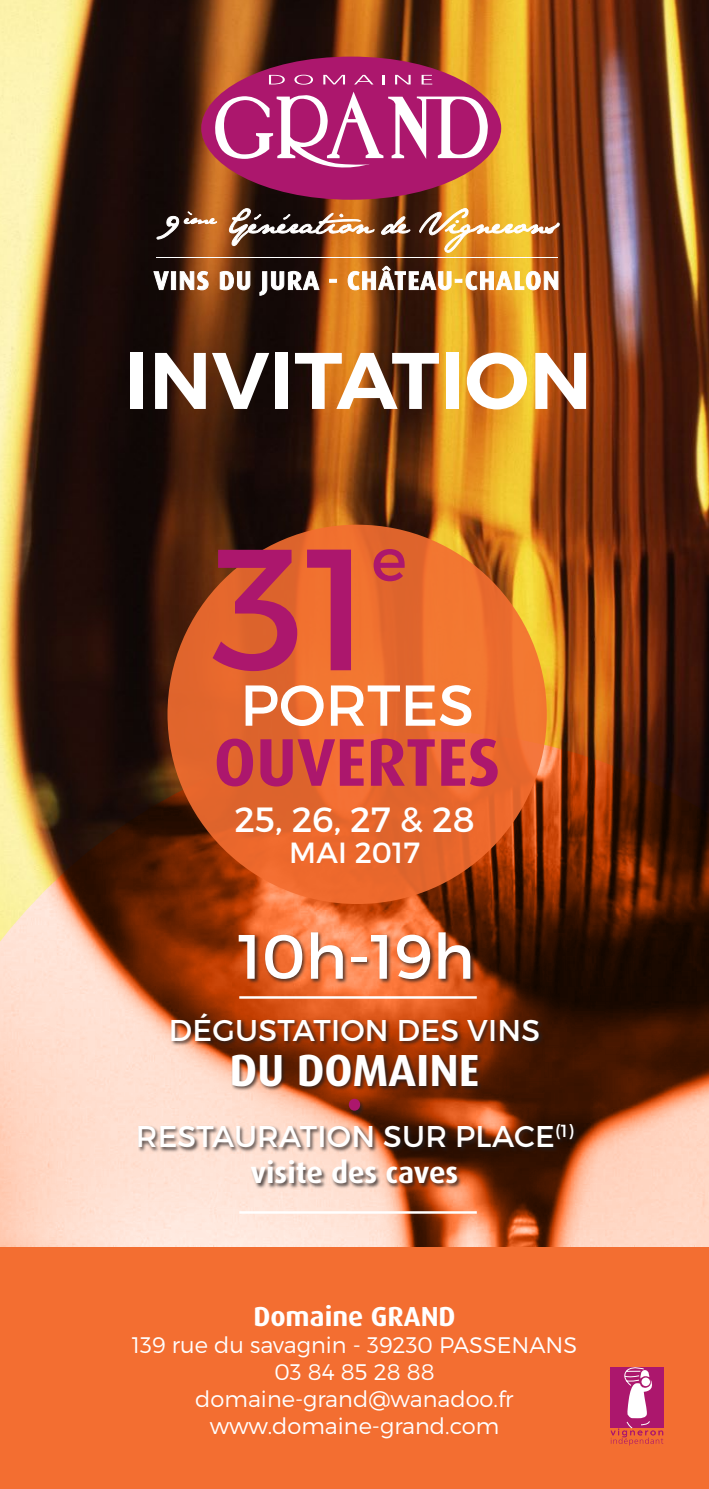
<style>
.page{position:relative;width:709px;height:1489px;background:#fff}
.page>*{position:absolute;margin:0;border:0;box-sizing:border-box;transform-origin:0 0}
.t1{font:172.25px "Montserrat";color:#ac176d}
.t2{font:600 80px "Montserrat";color:#fff}
.t3{font:700 67.5px "Dax";color:#ac176d}
.t4{font:62.5px "Montserrat";color:#fff}
.t5{font:60px "Montserrat";color:#ac176d}
.t6{font:59.75px "Montserrat";color:#ac176d}
.t7{font:57.5px "Montserrat";color:#fff}
.t8{font:700 45px "Dax";color:#fff}
.t9{font:35px "Montserrat";color:#fff}
.t10{font:30px "Montserrat";letter-spacing:.01em;color:#fff}
.t11{font:700 30px "Dax";color:#fff}
.t12{font:29.25px "Montserrat";color:#fff}
.t13{font:700 27.5px "Dax";color:#fff}
.t14{font:300 22.5px "Montserrat";color:#fff}
</style>
<div class="page">
<div style="left:0;top:1245px;width:709px;height:243px;background:#f36e31"></div>
<img style="left:0;top:0;width:709px;height:1245px">
<div style="left:138px;top:1011px;width:440px;height:177px;background:#231f20;opacity:.75"></div>
<div style="left:201px;top:57px;width:300px;height:143px;background:#ac176d;border-radius:50%"></div>
<svg style="left:215px;top:92px;width:274px;height:86px"></svg>
<svg style="left:269px;top:75px;width:16px;height:9px"></svg>
<svg style="left:294px;top:75px;width:19px;height:10px"></svg>
<svg style="left:323px;top:75px;width:22px;height:9px"></svg>
<svg style="left:354px;top:75px;width:19px;height:9px"></svg>
<svg style="left:382px;top:75px;width:2px;height:9px"></svg>
<svg style="left:395px;top:75px;width:15px;height:9px"></svg>
<svg style="left:421px;top:75px;width:11px;height:9px"></svg>
<svg style="left:229px;top:208px;width:145px;height:38px"></svg>
<svg style="left:381px;top:216px;width:29px;height:19px"></svg>
<svg style="left:157px;top:211px;width:60px;height:28px;background:#80593e"></svg>
<svg style="left:419px;top:208px;width:140px;height:45px;background:#cb9346"></svg>
<svg style="left:154px;top:271px;width:15px;height:19px"></svg>
<div style="left:171px;top:271px;width:5px;height:19px;background:#fff;border:1px solid #fff"></div>
<svg style="left:180px;top:271px;width:28px;height:19px"></svg>
<svg style="left:220px;top:271px;width:30px;height:19px"></svg>
<svg style="left:259px;top:271px;width:60px;height:24px"></svg>
<svg style="left:329px;top:279px;width:7px;height:3px"></svg>
<svg style="left:348px;top:266px;width:210px;height:24px"></svg>
<hr style="left:156px;top:257px;width:401px;height:1px;background:#fff">
<div style="left:167px;top:524px;width:380px;height:380px;background:linear-gradient(to right,#df632c,#f07231);border-radius:50%"></div>
<div style="left:239px;top:931px;width:237px;height:52px;background:#231f20;opacity:.75"></div>
<hr style="left:239px;top:996px;width:238px;height:2px;background:#fff">
<hr style="left:239px;top:1211px;width:238px;height:2px;background:#fff">
<svg style="left:610px;top:1365px;width:53px;height:80px;background:#c8517b"></svg>
<p class="t2" style="left:124px;top:331px;width:470px">INVITATION</p>
<p class="t1" style="left:212px;top:503px;width:161px">31</p>
<p class="t6" style="left:371px;top:523px;width:37px">e</p>
<p class="t7" style="left:240px;top:670px;width:235px">PORTES</p>
<p class="t3" style="left:214px;top:724px;width:288px">OUVERTES</p>
<p class="t9" style="left:234px;top:798px;width:242px">25, 26, 27 &amp; 28</p>
<p class="t12" style="left:289px;top:834px;width:132px">MAI 2017</p>
<p class="t4" style="left:238px;top:918px;width:238px">10h-19h</p>
<p class="t10" style="left:169px;top:1011px;width:373px">DÉGUSTATION DES VINS</p>
<p class="t8" style="left:229px;top:1044px;width:251px">DU DOMAINE</p>
<p class="t5" style="left:346px;top:1062px;width:18px">•</p>
<p class="t10" style="left:136px;top:1117px;width:439px">RESTAURATION SUR PLACE<sup>(1)</sup></p>
<p class="t11" style="left:250px;top:1155px;width:209px">visite des caves</p>
<p class="t13" style="left:253px;top:1301px;width:204px">Domaine GRAND</p>
<p class="t14" style="left:132px;top:1331px;width:447px">139 rue du savagnin - 39230 PASSENANS</p>
<p class="t14" style="left:274px;top:1358px;width:162px">03 84 85 28 88</p>
<p class="t14" style="left:195px;top:1385px;width:320px">domaine-grand@wanadoo.fr</p>
<p class="t14" style="left:210px;top:1412px;width:291px">www.domaine-grand.com</p>
</div>
